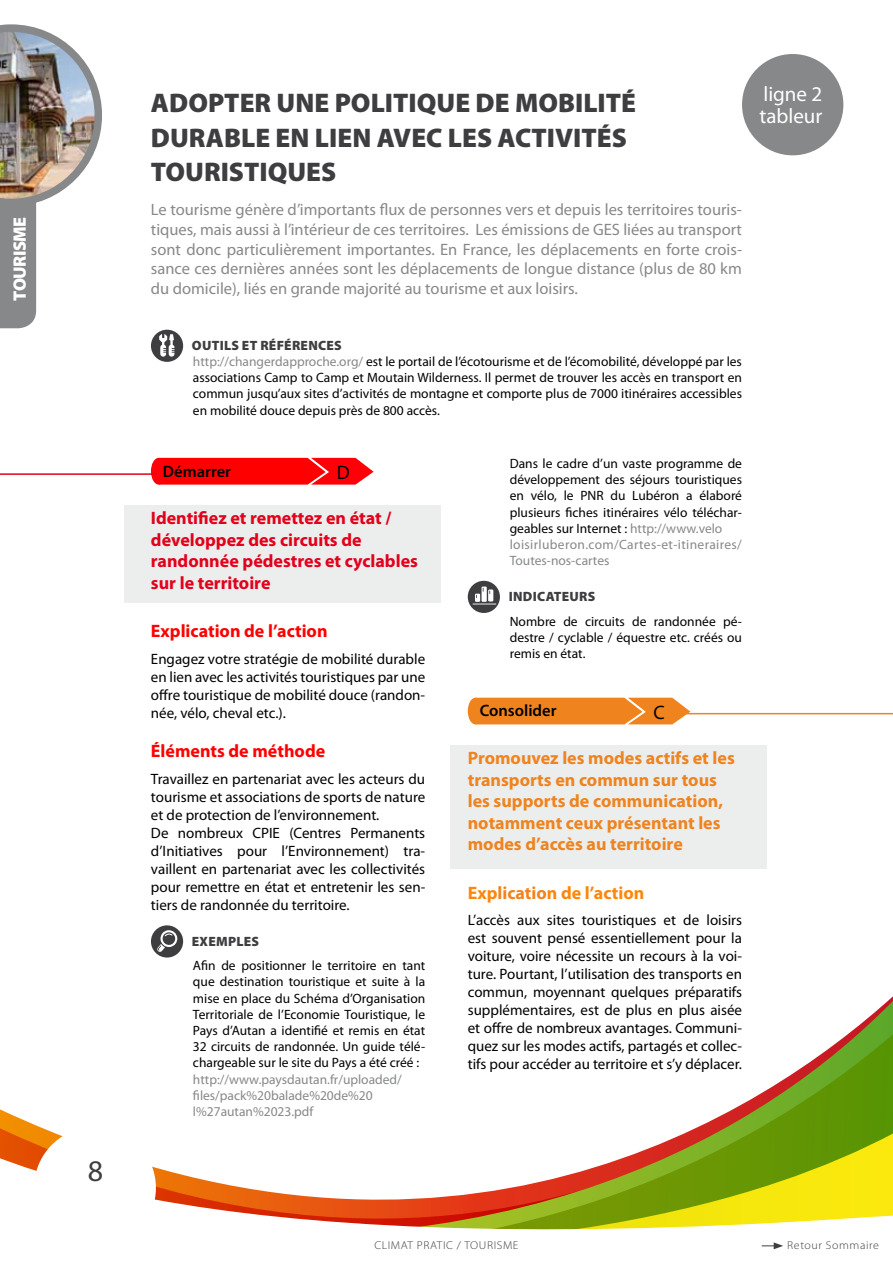
<style>
.page{position:relative;width:893px;height:1263px;background:#fff}
.page>*{position:absolute;margin:0;border:0;box-sizing:border-box;transform-origin:0 0}
.t1{font:30px "Myriad Pro";color:#3e3d40}
.t2{font:900 27px/34.5px "Myriad Pro";color:#3e3d40}
.t3{font:21px/22.5px "Myriad Pro";color:#fff}
.t4{font:19.5px "Myriad Pro";color:#000}
.t5{font:700 18px/21.6px "Myriad Pro";color:#ef841f}
.t6{font:700 18px/21.6px "Myriad Pro";color:#e2001a}
.t7{font:700 18px "Myriad Pro";color:#f00}
.t8{font:700 18px "Myriad Pro";color:#ff8608}
.t9{font:900 18px "Myriad Pro";letter-spacing:-.035em;color:#fff}
.t10{font:16.5px/19.8px "Myriad Pro";color:#87888a;text-align:justify}
.t11{font:600 16.5px "Myriad Pro";color:#000}
.t12{font:15px/18px "Myriad Pro";color:#000;text-align:justify}
.t13{font:13.5px/16.2px "Myriad Pro";color:#000;text-align:justify}
.t14{font:13.5px/16.2px "Myriad Pro";color:#87888a}
.t15{font:900 13.5px "Myriad Pro";letter-spacing:.02em;color:#3e3d40}
.t16{font:300 11.4px "Myriad Pro";letter-spacing:.05em;color:#3e3d40;scale:1.05 1}
.s1{font-weight:900;color:#3e3d40}
.s2{color:#87888a}
.s3{color:#ef841f}
</style>
<div class="page">
<svg style="left:151px;top:933px;width:742px;height:145px"></svg>
<svg style="left:0;top:1078px;width:893px;height:172px"></svg>
<img style="left:0;top:24px;width:102px;height:304px">
<svg style="left:762px;top:1242px;width:21px;height:7px"></svg>
<div style="left:125px;top:505px;width:316px;height:97px;background:#eceded"></div>
<div style="left:451px;top:745px;width:316px;height:124px;background:#eceded"></div>
<svg style="left:161px;top:458px;width:213px;height:27px"></svg>
<div style="left:151px;top:458px;width:15px;height:27px;background:#ff0008;border-radius:50%"></div>
<div style="left:151px;top:925px;width:32px;height:32px;background:#3e3d40;border-radius:50%"></div>
<svg style="left:157px;top:930px;width:20px;height:22px"></svg>
<div style="left:468px;top:581px;width:32px;height:32px;background:#3e3d40;border-radius:50%"></div>
<svg style="left:473px;top:586px;width:23px;height:18px"></svg>
<div style="left:478px;top:698px;width:212px;height:26px;background:#ef841f"></div>
<div style="left:468px;top:698px;width:15px;height:26px;background:#ef841f;border-radius:50%"></div>
<hr style="left:0;top:473px;width:157px;height:2px;background:#e2001a">
<hr style="left:680px;top:713px;width:213px;height:1px;background:#ef841f">
<div style="left:151px;top:330px;width:32px;height:32px;background:#3e3d40;border-radius:50%"></div>
<svg style="left:159px;top:334px;width:15px;height:23px"></svg>
<div style="left:742px;top:54px;width:101px;height:101px;background:#87888a;border-radius:50%"></div>
<h3 class="t9" style="left:8px;top:300px;width:85px;rotate:-90deg">TOURISME</h3>
<h1 class="t1" style="left:88px;top:1152px;width:17px">8</h1>
<h2 class="t2" style="left:151px;top:85px;width:487px">ADOPTER UNE POLITIQUE DE MOBILITÉ<br>DURABLE EN LIEN AVEC LES ACTIVITÉS<br>TOURISTIQUES</h2>
<h3 class="t3" style="left:759px;top:82px;width:64px">ligne 2 tableur</h3>
<p class="t10" style="left:151px;top:199px;width:593px">Le tourisme génère d’importants flux de personnes vers et depuis les territoires touris&shy;tiques, mais aussi à l’intérieur de ces territoires. Les émissions de GES liées au transport sont donc particulièrement importantes. En France, les déplacements en forte crois&shy;sance ces dernières années sont les déplacements de longue distance (plus de 80 km du domicile), liés en grande majorité au tourisme et aux loisirs.</p>
<p class="t13" style="left:193px;top:337px;width:551px;text-align:left;text-indent:49px"><span class="s1">ET RÉFÉRENCES<br></span><span class="s2">http://changerdapproche.org/</span> est le portail de l’écotourisme et de l’écomobilité, développé par les associations Camp to Camp et Moutain Wilderness. Il permet de trouver les accès en transport en commun jusqu’aux sites d’activités de montagne et comporte plus de 7000 itinéraires accessibles en mobilité douce depuis près de 800 accès.</p>
<p class="t15" style="left:192px;top:336px;width:19px">OUTILS</p>
<p class="t11" style="left:163px;top:461px;width:70px">Démarrer</p>
<h3 class="t4" style="left:337px;top:460px;width:14px">D</h3>
<h3 class="t6" style="left:151px;top:507px;width:269px">Identifiez et remettez en état / développez des circuits de randonnée pédestres et cyclables sur le territoire</h3>
<h3 class="t7" style="left:151px;top:619px;width:178px">Explication de l’action</h3>
<p class="t12" style="left:151px;top:649px;width:276px">Engagez votre stratégie de mobilité durable en lien avec les activités touristiques par une offre touristique de mobilité douce (randon&shy;née, vélo, cheval etc.).</p>
<h3 class="t7" style="left:151px;top:739px;width:176px">Éléments de méthode</h3>
<p class="t12" style="left:151px;top:769px;width:276px;text-align:left">Travaillez en partenariat avec les acteurs du tourisme et associations de sports de nature et de protection de l’environnement.<br>De nombreux CPIE (Centres Permanents d’Initiatives pour l’Environnement) tra&shy;vaillent en partenariat avec les collectivités pour remettre en état et entretenir les sen&shy;tiers de randonnée du territoire.</p>
<p class="t15" style="left:192px;top:932px;width:69px">EXEMPLES</p>
<p class="t13" style="left:193px;top:957px;width:234px">Afin de positionner le territoire en tant que destination touristique et suite à la mise en place du Schéma d’Organisation Territoriale de l’Economie Touristique, le Pays d’Autan a identifié et remis en état 32 circuits de randonnée. Un guide télé&shy;chargeable sur le site du Pays a été créé :</p>
<p class="t14" style="left:193px;top:1071px;width:210px">http://www.paysdautan.fr/uploaded/ files/pack%20balade%20de%20 l%27autan%2023.pdf</p>
<p class="t13" style="left:510px;top:455px;width:234px;text-align:left">Dans le cadre d’un vaste programme de développement des séjours touristiques en vélo, le PNR du Lubéron a élaboré plusieurs fiches itinéraires vélo téléchar&shy;geables sur Internet : <span class="s2">http://www.velo loisirluberon.com/Cartes-et-itineraires/ Toutes-nos-cartes</span></p>
<p class="t15" style="left:509px;top:587px;width:88px">INDICATEURS</p>
<p class="t13" style="left:510px;top:613px;width:234px">Nombre de circuits de randonnée pé&shy;destre / cyclable / équestre etc. créés ou remis en état.</p>
<p class="t11" style="left:480px;top:700px;width:78px">Consolider</p>
<h3 class="t4" style="left:654px;top:700px;width:13px">C</h3>
<h3 class="t5" style="left:468px;top:746px;width:269px">Promouvez les modes actifs et les transports en commun sur tous les supports de communication, notamment ceux présentant les modes d’accès au territoire</h3>
<h3 class="t8" style="left:468px;top:881px;width:178px">Exp<span class="s3">licatio</span>n de l’action</h3>
<p class="t12" style="left:468px;top:911px;width:276px">L’accès aux sites touristiques et de loisirs est souvent pensé essentiellement pour la voiture, voire nécessite un recours à la voi&shy;ture. Pourtant, l’utilisation des transports en commun, moyennant quelques préparatifs supplémentaires, est de plus en plus aisée et offre de nombreux avantages. Communi&shy;quez sur les modes actifs, partagés et collec&shy;tifs pour accéder au territoire et s’y déplacer.</p>
<p class="t16" style="left:374px;top:1238px;width:139px">CLIMAT PRATIC / TOURISME</p>
<p class="t16" style="left:787px;top:1238px;width:89px">Retour Sommaire</p>
</div>
